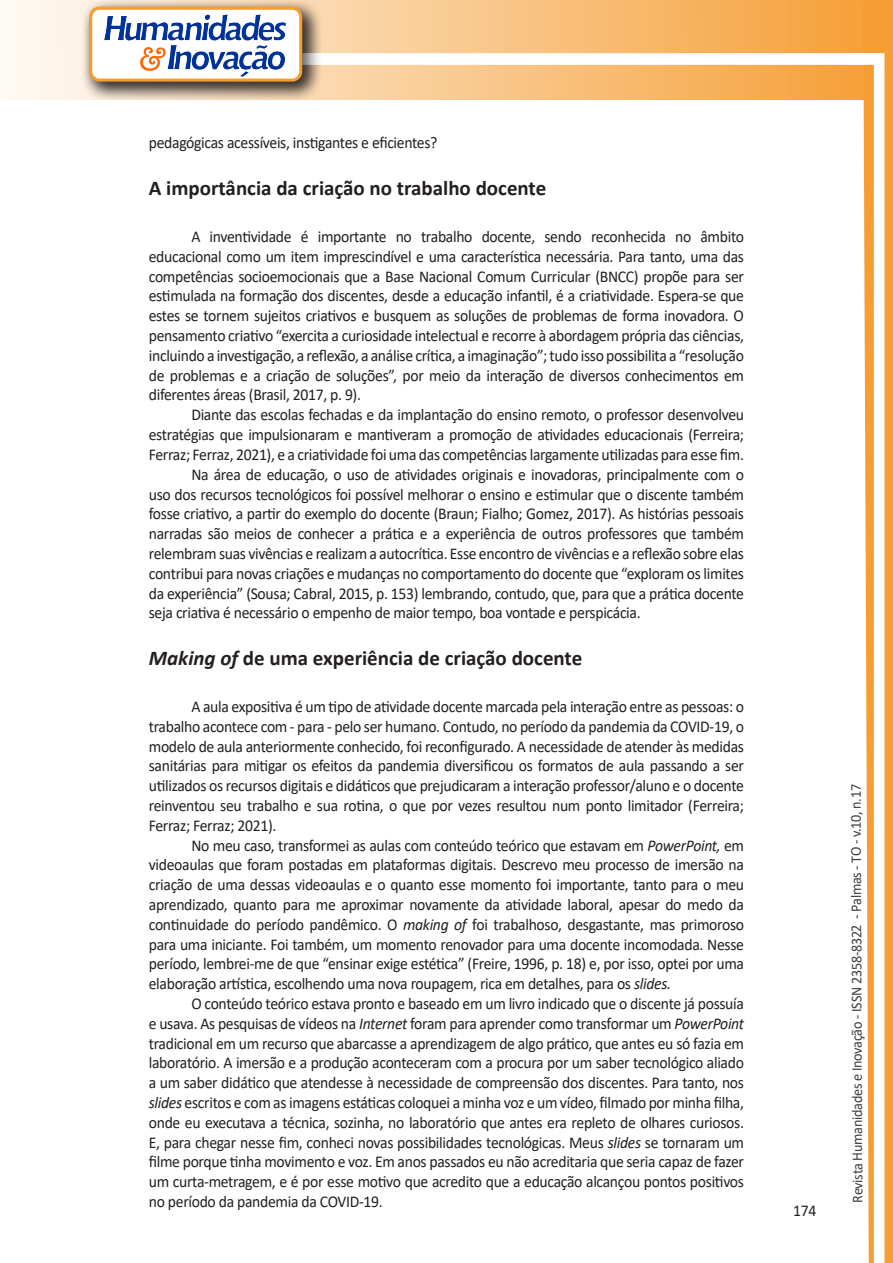
<style>
.page{position:relative;width:893px;height:1263px;background:#fff}
.page>*{position:absolute;margin:0;border:0;box-sizing:border-box;transform-origin:0 0}
.Titulo_2{font:700 21px "Calibri";color:#231f20}
.texto{font:16.5px/19.8px "Calibri";letter-spacing:-.02em;color:#231f20;text-align:justify;scale:.95 1}
.t1{font:15px "Calibri";letter-spacing:-.025em;color:#3e3e3f;scale:.95 1}
.s1{font-style:italic}
</style>
<div class="page">
<svg style="left:5px;top:0;width:858px;height:100px;background:#f9c484"></svg>
<div style="left:302px;top:53px;width:582px;height:12px;background:#fff;border:2px solid #fff"></div>
<svg style="left:863px;top:0;width:30px;height:1263px"></svg>
<div style="left:81px;top:0;width:241px;height:102px;background:#231f20;opacity:.75"></div>
<div style="left:91px;top:8px;width:210px;height:72px;background:#fff;border-radius:9px"></div>
<img style="left:104px;top:14px;width:181px;height:62px">
<div style="left:89px;top:7px;width:213px;height:75px;border:3px solid #f69e34;border-radius:9px"></div>
<p class="texto" style="left:149px;top:133px;width:305px">pedagógicas acessíveis, instigantes e eficientes?</p>
<p class="Titulo_2" style="left:149px;top:173px;width:399px">A importância da criação no trabalho docente</p>
<p class="texto" style="left:149px;top:226px;width:628px;text-indent:43px">A inventividade é importante no trabalho docente, sendo reconhecida no âmbito educacional como um item imprescindível e uma característica necessária. Para tanto, uma das competências socioemocionais que a Base Nacional Comum Curricular (BNCC) propõe para ser estimulada na formação dos discentes, desde a educação infantil, é a criatividade. Espera-se que estes se tornem sujeitos criativos e busquem as soluções de problemas de forma inovadora. O pensamento criativo “exercita a curiosidade intelectual e recorre à abordagem própria das ciências, incluindo a investigação, a reflexão, a análise crítica, a imaginação”; tudo isso possibilita a “resolução de problemas e a criação de soluções”, por meio da interação de diversos conhecimentos em diferentes áreas (Brasil, 2017, p. 9).</p>
<p class="texto" style="left:149px;top:404px;width:628px;text-indent:43px">Diante das escolas fechadas e da implantação do ensino remoto, o professor desenvolveu estratégias que impulsionaram e mantiveram a promoção de atividades educacionais (Ferreira; Ferraz; Ferraz, 2021), e a criatividade foi uma das competências largamente utilizadas para esse fim.</p>
<p class="texto" style="left:149px;top:464px;width:628px;text-indent:43px">Na área de educação, o uso de atividades originais e inovadoras, principalmente com o uso dos recursos tecnológicos foi possível melhorar o ensino e estimular que o discente também fosse criativo, a partir do exemplo do docente (Braun; Fialho; Gomez, 2017). As histórias pessoais narradas são meios de conhecer a prática e a experiência de outros professores que também relembram suas vivências e realizam a autocrítica. Esse encontro de vivências e a reflexão sobre elas contribui para novas criações e mudanças no comportamento do docente que “exploram os limites da experiência” (Sousa; Cabral, 2015, p. 153) lembrando, contudo, que, para que a prática docente seja criativa é necessário o empenho de maior tempo, boa vontade e perspicácia.</p>
<p class="Titulo_2" style="left:149px;top:643px;width:435px"><span class="s1">Making of</span> de uma experiência de criação docente</p>
<p class="texto" style="left:149px;top:696px;width:628px;text-indent:43px">A aula expositiva é um tipo de atividade docente marcada pela interação entre as pessoas: o trabalho acontece com - para - pelo ser humano. Contudo, no período da pandemia da COVID-19, o modelo de aula anteriormente conhecido, foi reconfigurado. A necessidade de atender às medidas sanitárias para mitigar os efeitos da pandemia diversificou os formatos de aula passando a ser utilizados os recursos digitais e didáticos que prejudicaram a interação professor/aluno e o docente reinventou seu trabalho e sua rotina, o que por vezes resultou num ponto limitador (Ferreira; Ferraz; Ferraz; 2021).</p>
<p class="texto" style="left:149px;top:835px;width:628px;text-indent:43px">No meu caso, transformei as aulas com conteúdo teórico que estavam em <span class="s1">PowerPoint,</span> em videoaulas que foram postadas em plataformas digitais. Descrevo meu processo de imersão na criação de uma dessas videoaulas e o quanto esse momento foi importante, tanto para o meu aprendizado, quanto para me aproximar novamente da atividade laboral, apesar do medo da continuidade do período pandêmico. O <span class="s1">making of</span> foi trabalhoso, desgastante, mas primoroso para uma iniciante. Foi também, um momento renovador para uma docente incomodada. Nesse período, lembrei-me de que “ensinar exige estética” (Freire, 1996, p. 18) e, por isso, optei por uma elaboração artística, escolhendo uma nova roupagem, rica em detalhes, para os <span class="s1">slides.</span></p>
<p class="texto" style="left:149px;top:993px;width:628px;text-indent:43px">O conteúdo teórico estava pronto e baseado em um livro indicado que o discente já possuía e usava. As pesquisas de vídeos na <span class="s1">Internet</span> foram para aprender como transformar um <span class="s1">PowerPoint </span>tradicional em um recurso que abarcasse a aprendizagem de algo prático, que antes eu só fazia em laboratório. A imersão e a produção aconteceram com a procura por um saber tecnológico aliado a um saber didático que atendesse à necessidade de compreensão dos discentes. Para tanto, nos <span class="s1">slides</span> escritos e com as imagens estáticas coloquei a minha voz e um vídeo, filmado por minha filha, onde eu executava a técnica, sozinha, no laboratório que antes era repleto de olhares curiosos.<br>E, para chegar nesse fim, conheci novas possibilidades tecnológicas. Meus <span class="s1">slides</span> se tornaram um filme porque tinha movimento e voz. Em anos passados eu não acreditaria que seria capaz de fazer um curta-metragem, e é por esse motivo que acredito que a educação alcançou pontos positivos no período da pandemia da COVID-19.</p>
<p class="texto" style="left:793px;top:1200px;width:26px">174</p>
<p class="t1" style="left:846px;top:1203px;width:442px;rotate:-90deg">Revista Humanidades e Inovação - ISSN 2358-8322 - Palmas - TO - v.10, n.17</p>
</div>
